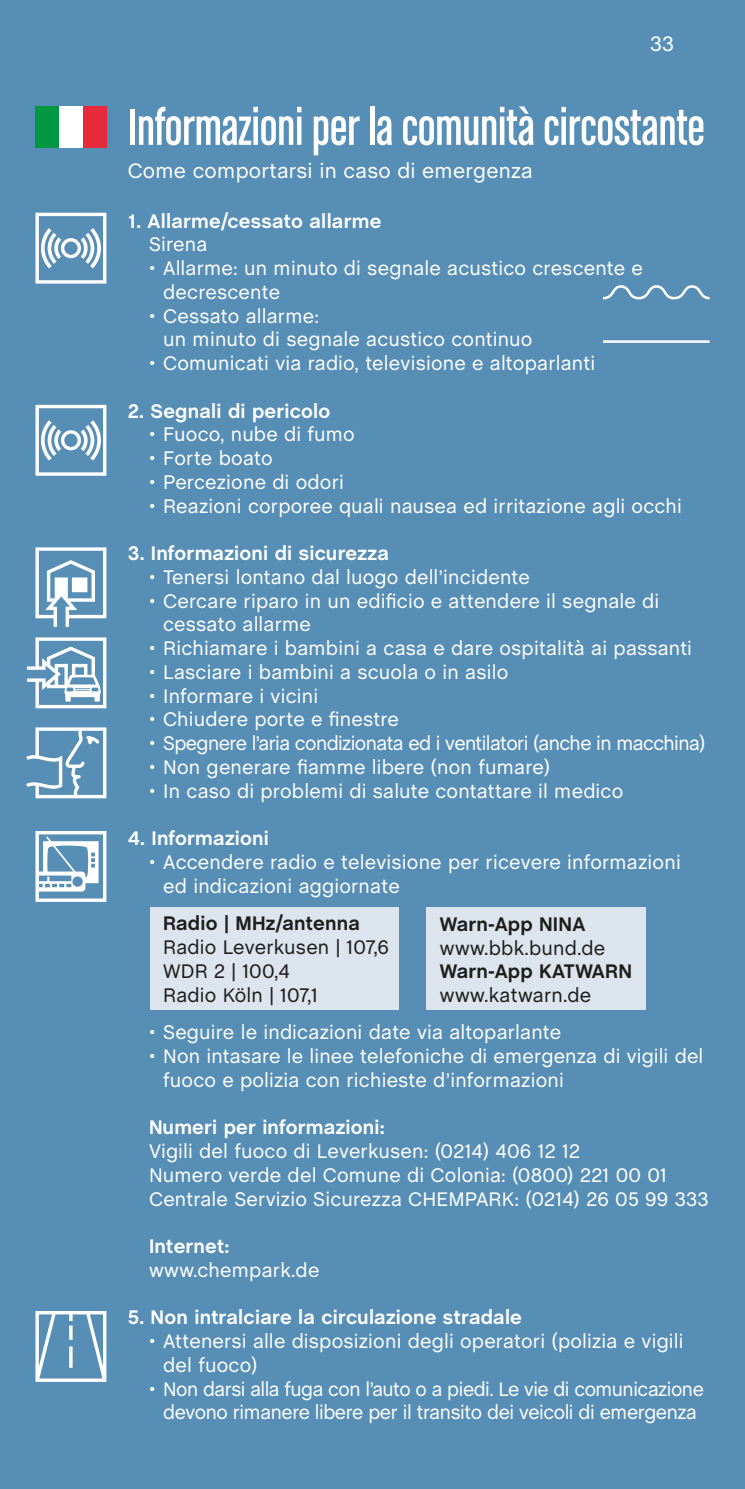
<style>
.page{position:relative;width:745px;height:1489px;background:#fff}
.page>*{position:absolute;margin:0;border:0;box-sizing:border-box;transform-origin:0 0}
.t1{font:condensed 55px "Chalet";color:#fff;scale:.96 1}
.t2{font:21.25px "Chalet";letter-spacing:.01em;color:#fff}
.t3{font:20px/23.8px "Chalet";letter-spacing:.01em;color:#fff}
.t4{font:700 20px "Chalet";letter-spacing:.01em;color:#fff}
.t5{font:20px/23.8px "Chalet";letter-spacing:-.025em;color:#fff;text-align:center}
.t6{font:20px/23.8px "Chalet";letter-spacing:.01em;color:#1d1d1b}
.t7{font:20px "Chalet";letter-spacing:-.03em;color:#fff}
.t8{font:700 20px "Chalet";letter-spacing:.01em;color:#1d1d1b}
</style>
<div class="page">
<div style="left:0;top:0;width:744px;height:1488px;background:#578eb6"></div>
<div style="left:150px;top:906px;width:248px;height:103px;background:#dce4ed"></div>
<div style="left:35px;top:106px;width:24px;height:42px;background:#009741"></div>
<div style="left:59px;top:106px;width:24px;height:42px;background:#fff"></div>
<div style="left:83px;top:106px;width:23px;height:42px;background:#e62a3a"></div>
<svg style="left:603px;top:285px;width:107px;height:15px"></svg>
<hr style="left:602px;top:340px;width:107px;height:3px;background:#fff">
<div style="left:425px;top:907px;width:220px;height:103px;background:#dce4ed"></div>
<svg style="left:35px;top:547px;width:71px;height:80px"></svg>
<svg style="left:35px;top:213px;width:71px;height:70px"></svg>
<svg style="left:35px;top:405px;width:71px;height:71px"></svg>
<svg style="left:27px;top:637px;width:79px;height:71px"></svg>
<svg style="left:26px;top:727px;width:80px;height:71px"></svg>
<svg style="left:35px;top:831px;width:71px;height:70px"></svg>
<svg style="left:35px;top:1311px;width:71px;height:70px"></svg>
<p class="t2" style="left:649px;top:27px;width:25px">33</p>
<h1 class="t1" style="left:128px;top:97px;width:602px">Informazioni per la comunità circostante</h1>
<p class="t2" style="left:128px;top:154px;width:406px">Come comportarsi in caso di emergenza</p>
<p class="t4" style="left:128px;top:209px;width:255px">1. Allarme/cessato allarme</p>
<p class="t3" style="left:149px;top:231px;width:60px">Sirena</p>
<p class="t3" style="left:163px;top:255px;width:481px;text-indent:-14px">• Allarme: un minuto di segnale acustico crescente e decrescente</p>
<p class="t3" style="left:163px;top:302px;width:370px;text-indent:-14px">• Cessato allarme:<br>un minuto di segnale acustico continuo</p>
<p class="t3" style="left:149px;top:349px;width:447px">• Comunicati via radio, televisione e altoparlanti</p>
<p class="t4" style="left:128px;top:399px;width:204px">2. Segnali di pericolo</p>
<p class="t3" style="left:149px;top:421px;width:207px">• Fuoco, nube di fumo</p>
<p class="t3" style="left:149px;top:444px;width:125px">• Forte boato</p>
<p class="t3" style="left:149px;top:468px;width:196px">• Percezione di odori</p>
<p class="t3" style="left:149px;top:492px;width:534px">• Reazioni corporee quali nausea ed irritazione agli occhi</p>
<p class="t4" style="left:128px;top:541px;width:263px">3. Informazioni di sicurezza</p>
<p class="t3" style="left:149px;top:563px;width:382px">• Tenersi lontano dal luogo dell’incidente</p>
<p class="t3" style="left:163px;top:587px;width:497px;text-indent:-14px">• Cercare riparo in un edificio e attendere il segnale di cessato allarme</p>
<p class="t3" style="left:149px;top:634px;width:544px">• Richiamare i bambini a casa e dare ospitalità ai passanti</p>
<p class="t3" style="left:149px;top:658px;width:360px">• Lasciare i bambini a scuola o in asilo</p>
<p class="t3" style="left:149px;top:682px;width:171px">• Informare i vicini</p>
<p class="t3" style="left:149px;top:706px;width:251px">• Chiudere porte e finestre</p>
<p class="t7" style="left:149px;top:727px;width:557px">• Spegnere l’aria condizionata ed i ventilatori (anche in macchina)</p>
<p class="t3" style="left:149px;top:753px;width:402px">• Non generare fiamme libere (non fumare)</p>
<p class="t3" style="left:149px;top:777px;width:475px">• In caso di problemi di salute contattare il medico</p>
<p class="t4" style="left:128px;top:826px;width:143px">4. Informazioni</p>
<p class="t3" style="left:163px;top:848px;width:518px;text-indent:-14px">• Accendere radio e televisione per ricevere informazioni ed indicazioni aggiornate</p>
<p class="t8" style="left:163px;top:911px;width:198px">Radio | MHz/antenna</p>
<p class="t6" style="left:163px;top:933px;width:227px">Radio Leverkusen | 107,6<br>WDR 2 | 100,4<br>Radio Köln | 107,1</p>
<p class="t3" style="left:149px;top:1018px;width:413px">• Seguire le indicazioni date via altoparlante</p>
<p class="t3" style="left:163px;top:1042px;width:541px;text-indent:-14px">• Non intasare le linee telefoniche di emergenza di vigili del fuoco e polizia con richieste d’informazioni</p>
<p class="t4" style="left:149px;top:1115px;width:237px">Numeri per informazioni:</p>
<p class="t3" style="left:149px;top:1137px;width:561px">Vigili del fuoco di Leverkusen: (0214) 406 12 12<br>Numero verde del Comune di Colonia: (0800) 221 00 01<br>Centrale Servizio Sicurezza CHEMPARK: (0214) 26 05 99 333</p>
<p class="t4" style="left:149px;top:1234px;width:82px">Internet:</p>
<p class="t3" style="left:149px;top:1256px;width:172px">www.chempark.de</p>
<p class="t4" style="left:128px;top:1305px;width:395px">5. Non intralciare la circulazione stradale</p>
<p class="t3" style="left:163px;top:1327px;width:521px;text-indent:-14px">• Attenersi alle disposizioni degli operatori (polizia e vigili del fuoco)</p>
<p class="t5" style="left:149px;top:1375px;width:556px">• Non darsi alla fuga con l’auto o a piedi. Le vie di comunicazione devono rimanere libere per il transito dei veicoli di emergenza</p>
<p class="t8" style="left:439px;top:912px;width:147px">Warn-App NINA</p>
<p class="t6" style="left:439px;top:934px;width:167px">www.bbk.bund.de</p>
<p class="t8" style="left:439px;top:959px;width:193px">Warn-App KATWARN</p>
<p class="t6" style="left:439px;top:981px;width:153px">www.katwarn.de</p>
</div>
